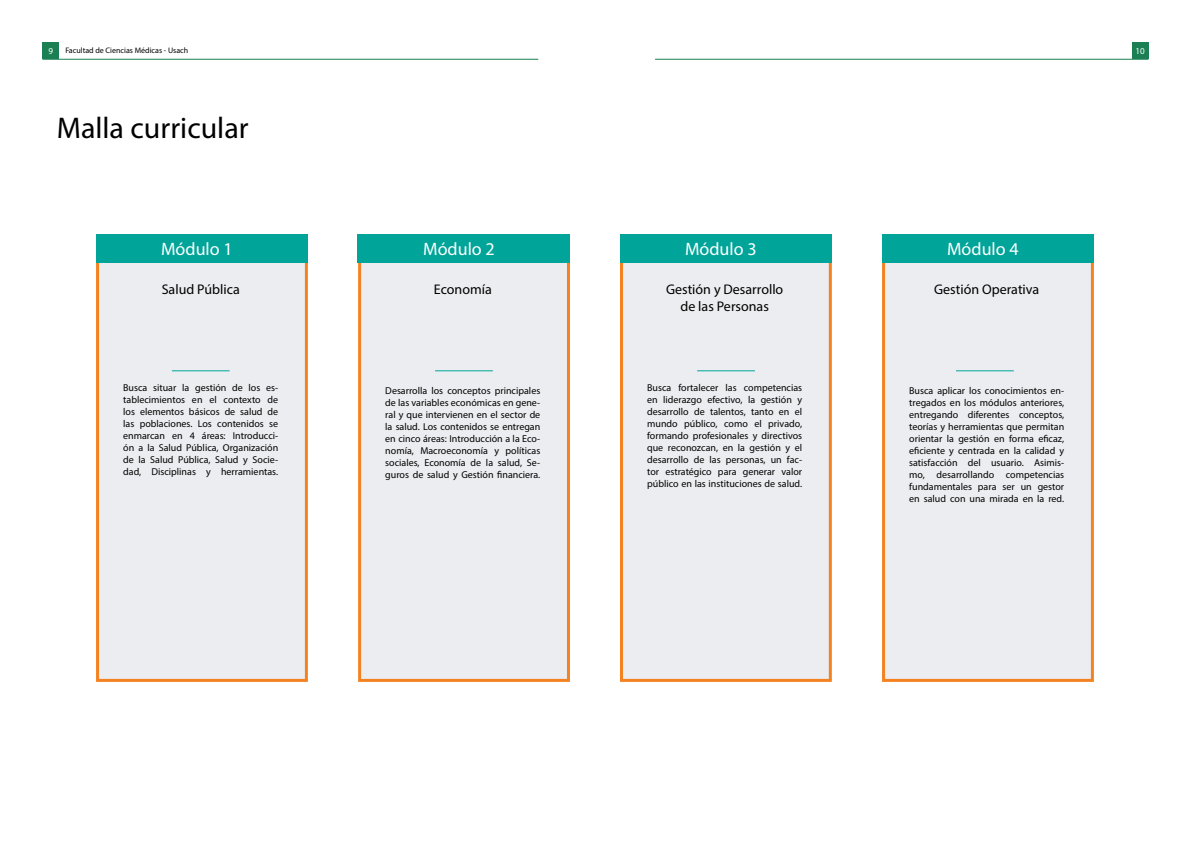
<style>
.page{position:relative;width:1191px;height:842px;background:#fff}
.page>*{position:absolute;margin:0;border:0;box-sizing:border-box;transform-origin:0 0}
.t1{font:30px "Myriad Pro";color:#000}
.t2{font:18px "Myriad Pro";color:#fff}
.t3{font:14px/16.8px "Myriad Pro";color:#000;text-align:center}
.t4{font:10px/12px "Myriad Pro";color:#000;text-align:justify}
.t5{font:9px "Myriad Pro";color:#fff}
.t6{font:8px "Myriad Pro";color:#000}
</style>
<div class="page">
<div style="left:43px;top:43px;width:16px;height:16px;background:#1a8053"></div>
<div style="left:1132px;top:43px;width:16px;height:16px;background:#1a8053"></div>
<hr style="left:43px;top:59px;width:495px;height:1px;background:#1a8053">
<hr style="left:655px;top:59px;width:493px;height:1px;background:#1a8053">
<div style="left:96px;top:259px;width:212px;height:423px;background:#ecedf0;border:3px solid #f58221"></div>
<div style="left:96px;top:234px;width:212px;height:29px;background:#00a499"></div>
<div style="left:358px;top:259px;width:212px;height:423px;background:#ecedf0;border:3px solid #f58221"></div>
<div style="left:358px;top:234px;width:212px;height:29px;background:#00a499"></div>
<div style="left:620px;top:259px;width:212px;height:423px;background:#ecedf0;border:3px solid #f58221"></div>
<div style="left:620px;top:234px;width:212px;height:29px;background:#00a499"></div>
<div style="left:882px;top:259px;width:211px;height:423px;background:#ecedf0;border:3px solid #f58221"></div>
<div style="left:882px;top:234px;width:211px;height:29px;background:#00a499"></div>
<hr style="left:172px;top:370px;width:58px;height:1px;background:#00a499">
<hr style="left:435px;top:370px;width:58px;height:1px;background:#00a499">
<hr style="left:697px;top:370px;width:58px;height:1px;background:#00a499">
<hr style="left:956px;top:370px;width:57px;height:1px;background:#00a499">
<p class="t5" style="left:48px;top:45px;width:6px">9</p>
<p class="t6" style="left:65px;top:45px;width:124px">Facultad de Ciencias Médicas - Usach</p>
<p class="t5" style="left:1135px;top:45px;width:11px">10</p>
<h1 class="t1" style="left:57px;top:109px;width:193px">Malla curricular</h1>
<h2 class="t2" style="left:161px;top:238px;width:73px">Módulo 1</h2>
<h2 class="t2" style="left:423px;top:238px;width:73px">Módulo 2</h2>
<h2 class="t2" style="left:685px;top:238px;width:73px">Módulo 3</h2>
<h2 class="t2" style="left:947px;top:238px;width:73px">Módulo 4</h2>
<h3 class="t3" style="left:162px;top:280px;width:80px">Salud Pública</h3>
<h3 class="t3" style="left:434px;top:280px;width:59px">Economía</h3>
<h3 class="t3" style="left:666px;top:280px;width:119px">Gestión y Desarrollo de las Personas</h3>
<h3 class="t3" style="left:934px;top:280px;width:107px">Gestión Operativa</h3>
<p class="t4" style="left:123px;top:381px;width:156px">Busca situar la gestión de los es&shy;tablecimientos en el contexto de los elementos básicos de salud de las poblaciones. Los contenidos se enmarcan en 4 áreas: Introducci&shy;ón a la Salud Pública, Organización de la Salud Pública, Salud y Socie&shy;dad, Disciplinas y herramientas.</p>
<p class="t4" style="left:385px;top:384px;width:156px">Desarrolla los conceptos principales de las variables económicas en gene&shy;ral y que intervienen en el sector de la salud. Los contenidos se entregan en cinco áreas: Introducción a la Eco&shy;nomía, Macroeconomía y políticas sociales, Economía de la salud, Se&shy;guros de salud y Gestión financiera.</p>
<p class="t4" style="left:647px;top:381px;width:156px">Busca fortalecer las competencias en liderazgo efectivo, la gestión y desarrollo de talentos, tanto en el mundo público, como el privado, formando profesionales y directivos que reconozcan, en la gestión y el desarrollo de las personas, un fac&shy;tor estratégico para generar valor público en las instituciones de salud.</p>
<p class="t4" style="left:909px;top:384px;width:156px">Busca aplicar los conocimientos en&shy;tregados en los módulos anteriores, entregando diferentes conceptos, teorías y herramientas que permitan orientar la gestión en forma eficaz, eficiente y centrada en la calidad y satisfacción del usuario. Asimis&shy;mo, desarrollando competencias fundamentales para ser un gestor en salud con una mirada en la red.</p>
</div>
